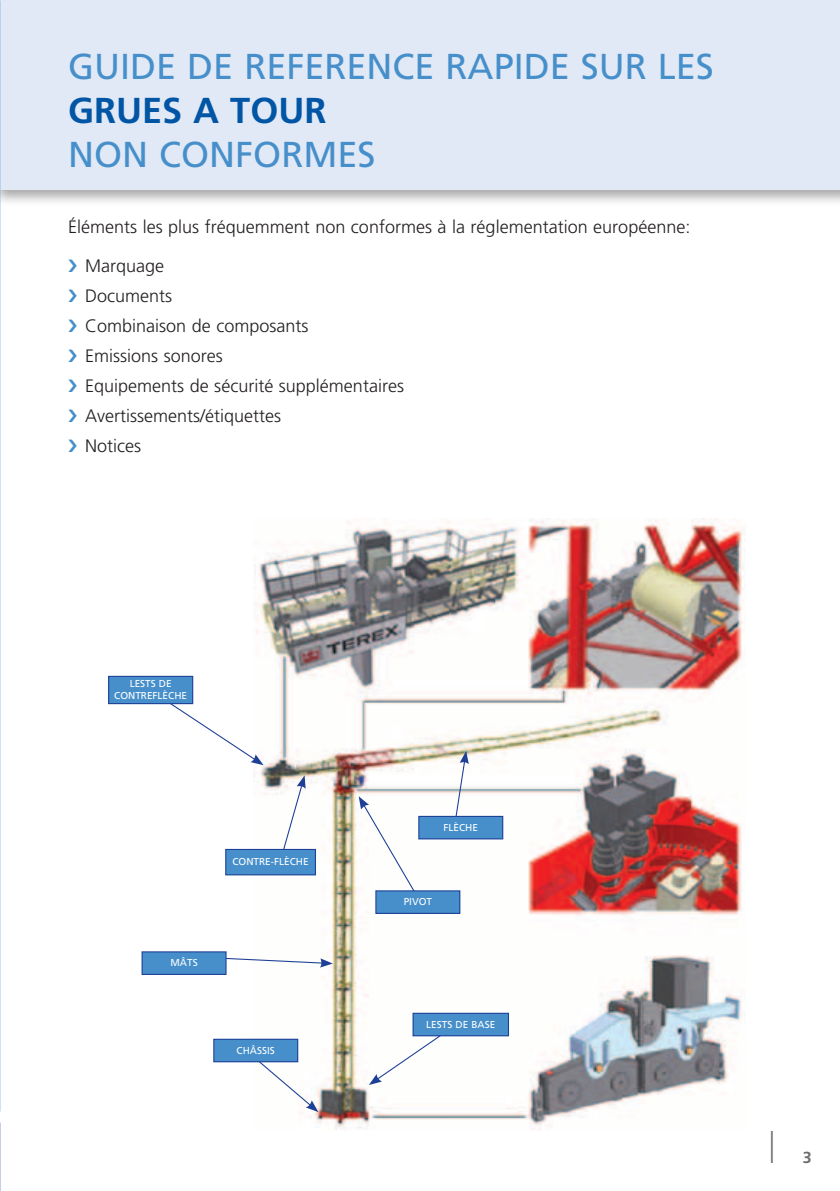
<style>
.page{position:relative;width:840px;height:1191px;background:#fff}
.page>*{position:absolute;margin:0;border:0;box-sizing:border-box;transform-origin:0 0}
.t1{font:36px "Frutiger LT Std";color:#468fcb}
.t2{font:700 36px "Frutiger LT Std";color:#0155a5}
.t3{font:300 condensed 32px "Frutiger LT Std";color:#6c6d70}
.t4{font:300 18px/30px "Frutiger LT Std";color:#231f20}
.t5{font:10px/11.2px "Frutiger LT Std";color:#fff;text-align:center}
</style>
<div class="page">
<div style="left:0;top:0;width:839px;height:207px;background:#231f20;opacity:.4"></div>
<div style="left:0;top:0;width:839px;height:190px;background:#e0e9f5"></div>
<img style="left:254px;top:519px;width:491px;height:611px">
<svg style="left:358px;top:796px;width:57px;height:97px"></svg>
<svg style="left:226px;top:957px;width:106px;height:10px"></svg>
<svg style="left:368px;top:1031px;width:78px;height:54px"></svg>
<svg style="left:254px;top:1057px;width:64px;height:55px"></svg>
<svg style="left:280px;top:775px;width:25px;height:74px"></svg>
<svg style="left:166px;top:700px;width:97px;height:65px"></svg>
<div style="left:109px;top:676px;width:84px;height:27px;background:#468fcb"></div>
<div style="left:108px;top:676px;width:85px;height:28px;border:1px solid #1d3f95"></div>
<div style="left:225px;top:849px;width:90px;height:26px;background:#468fcb"></div>
<div style="left:225px;top:849px;width:91px;height:26px;border:1px solid #1d3f95"></div>
<div style="left:375px;top:891px;width:84px;height:22px;background:#468fcb"></div>
<div style="left:375px;top:890px;width:85px;height:24px;border:1px solid #1d3f95"></div>
<div style="left:142px;top:952px;width:84px;height:22px;background:#468fcb"></div>
<div style="left:141px;top:951px;width:85px;height:24px;border:1px solid #1d3f95"></div>
<div style="left:413px;top:1013px;width:95px;height:22px;background:#468fcb"></div>
<div style="left:412px;top:1012px;width:96px;height:24px;border:1px solid #1d3f95"></div>
<div style="left:214px;top:1039px;width:83px;height:22px;background:#468fcb"></div>
<div style="left:213px;top:1038px;width:85px;height:24px;border:1px solid #1d3f95"></div>
<svg style="left:452px;top:751px;width:16px;height:65px"></svg>
<div style="left:418px;top:816px;width:84px;height:23px;background:#468fcb"></div>
<div style="left:418px;top:816px;width:85px;height:23px;border:1px solid #1d3f95"></div>
<h1 class="t1" style="left:68px;top:45px;width:647px">GU IDE DE REFERENCE RAPIDE SUR LES</h1>
<h1 class="t2" style="left:68px;top:89px;width:260px">GRUES A TOUR</h1>
<h1 class="t1" style="left:68px;top:133px;width:26px">NON</h1>
<h1 class="t1" style="left:159px;top:133px;width:25px">CON</h1>
<h1 class="t1" style="left:235px;top:133px;width:142px">FORMES</h1>
<p class="t4" style="left:85px;top:207px;width:606px;line-height:39px;text-indent:-17px">Éléments les plus fréquemment non conformes à la réglementation européenne:<br>Marquage</p>
<p class="t4" style="left:85px;top:281px;width:320px">Documents<br>Combinaison de composants<br>Emissions sonores<br>Equipements de sécurité supplémentaires<br>Avertissements/étiquettes<br>Notices</p>
<p class="t5" style="left:114px;top:678px;width:73px">LESTS DE<br>CONTREFLÈCHE</p>
<p class="t5" style="left:232px;top:856px;width:76px">CONTRE-FLÈCHE</p>
<p class="t5" style="left:170px;top:957px;width:28px">MÂTS</p>
<p class="t5" style="left:236px;top:1044px;width:26px">CHÂSSIS</p>
<p class="t5" style="left:443px;top:821px;width:34px">FLÈCHE</p>
<p class="t5" style="left:403px;top:896px;width:30px">PIVOT</p>
<p class="t5" style="left:426px;top:1018px;width:52px">LESTS DE BASE</p>
<h2 class="t3" style="left:768px;top:1125px;width:45px">| <sub>3</sub></h2>
</div>
